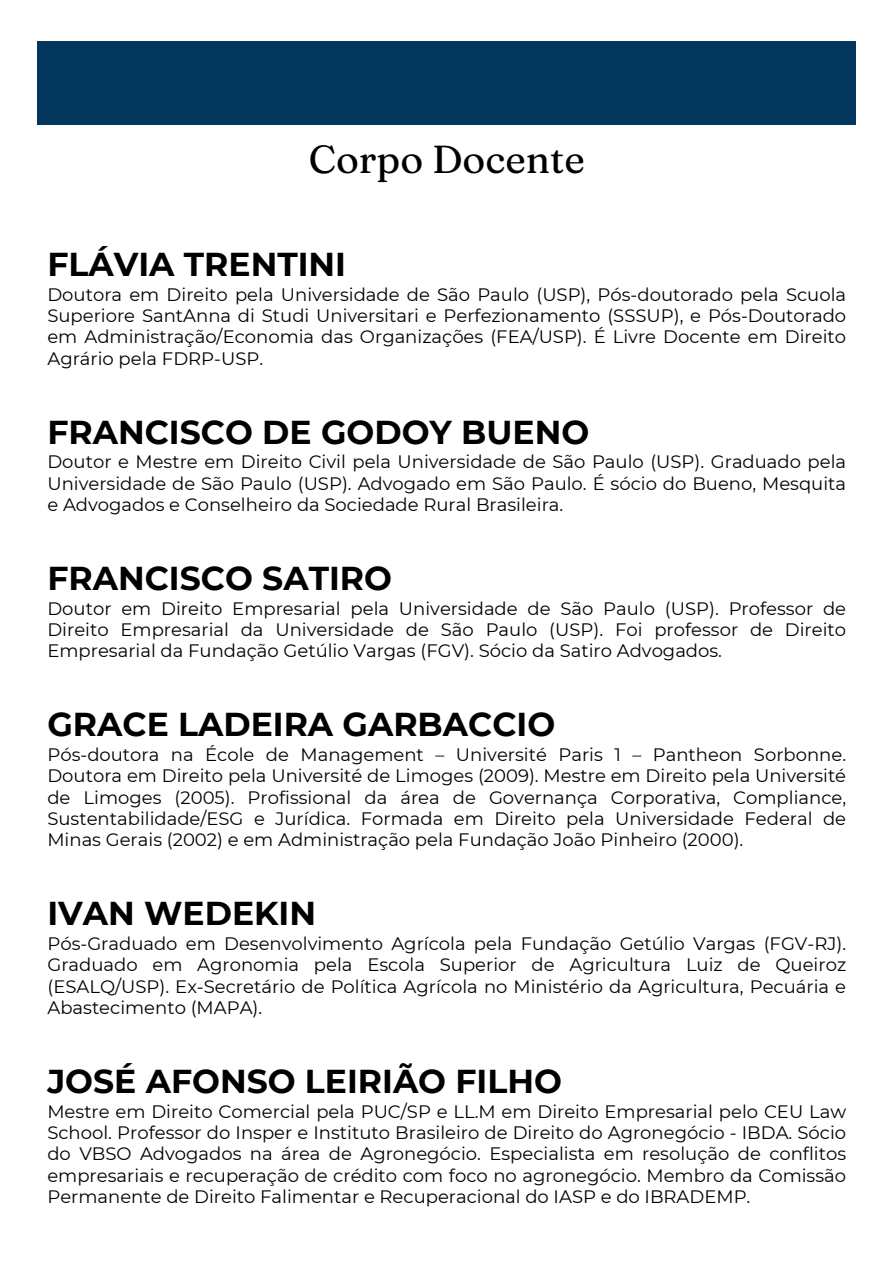
<style>
.page{position:relative;width:894px;height:1264px;background:#fff}
.page>*{position:absolute;margin:0;border:0;box-sizing:border-box;transform-origin:0 0}
.t1{font:39px "Fraunces 9 pt";color:#000}
.t2{font:700 33px "Montserrat";color:#000}
.t3{font:18px/21.3px "Montserrat";color:#000;text-align:justify}
</style>
<div class="page">
<div style="left:38px;top:41px;width:817px;height:84px;background:#02365c"></div>
<h1 class="t1" style="left:309px;top:135px;width:277px">Corpo Docente</h1>
<h2 class="t2" style="left:47px;top:244px;width:300px">FLÁVIA TRENTINI</h2>
<p class="t3" style="left:47px;top:283px;width:800px">Doutora em Direito pela Universidade de São Paulo (USP), Pós-doutorado pela Scuola Superiore SantAnna di Studi Universitari e Perfezionamento (SSSUP), e Pós-Doutorado em Administração/Economia das Organizações (FEA/USP). É Livre Docente em Direito Agrário pela FDRP-USP.</p>
<h2 class="t2" style="left:47px;top:411px;width:543px">FRANCISCO DE GODOY BUENO</h2>
<p class="t3" style="left:47px;top:451px;width:800px">Doutor e Mestre em Direito Civil pela Universidade de São Paulo (USP). Graduado pela Universidade de São Paulo (USP). Advogado em São Paulo. É sócio do Bueno, Mesquita e Advogados e Conselheiro da Sociedade Rural Brasileira.</p>
<h2 class="t2" style="left:47px;top:558px;width:346px">FRANCISCO SATIRO</h2>
<p class="t3" style="left:47px;top:597px;width:800px">Doutor em Direito Empresarial pela Universidade de São Paulo (USP). Professor de Direito Empresarial da Universidade de São Paulo (USP). Foi professor de Direito Empresarial da Fundação Getúlio Vargas (FGV). Sócio da Satiro Advogados.</p>
<h2 class="t2" style="left:47px;top:704px;width:509px">GRACE LADEIRA GARBACCIO</h2>
<p class="t3" style="left:47px;top:743px;width:800px">Pós-doutora na École de Management – Université Paris 1 – Pantheon Sorbonne.<br>Doutora em Direito pela Université de Limoges (2009). Mestre em Direito pela Université de Limoges (2005). Profissional da área de Governança Corporativa, Compliance, Sustentabilidade/ESG e Jurídica. Formada em Direito pela Universidade Federal de Minas Gerais (2002) e em Administração pela Fundação João Pinheiro (2000).</p>
<h2 class="t2" style="left:47px;top:893px;width:270px">IVAN WEDEKIN</h2>
<p class="t3" style="left:47px;top:932px;width:800px">Pós-Graduado em Desenvolvimento Agrícola pela Fundação Getúlio Vargas (FGV-RJ).<br>Graduado em Agronomia pela Escola Superior de Agricultura Luiz de Queiroz (ESALQ/USP). Ex-Secretário de Política Agrícola no Ministério da Agricultura, Pecuária e Abastecimento (MAPA).</p>
<h2 class="t2" style="left:47px;top:1060px;width:516px">JOSÉ AFONSO LEIRIÃO FILHO</h2>
<p class="t3" style="left:47px;top:1100px;width:800px">Mestre em Direito Comercial pela PUC/SP e LL.M em Direito Empresarial pelo CEU Law School. Professor do Insper e Instituto Brasileiro de Direito do Agronegócio - IBDA. Sócio do VBSO Advogados na área de Agronegócio. Especialista em resolução de conflitos empresariais e recuperação de crédito com foco no agronegócio. Membro da Comissão Permanente de Direito Falimentar e Recuperacional do IASP e do IBRADEMP.</p>
</div>
